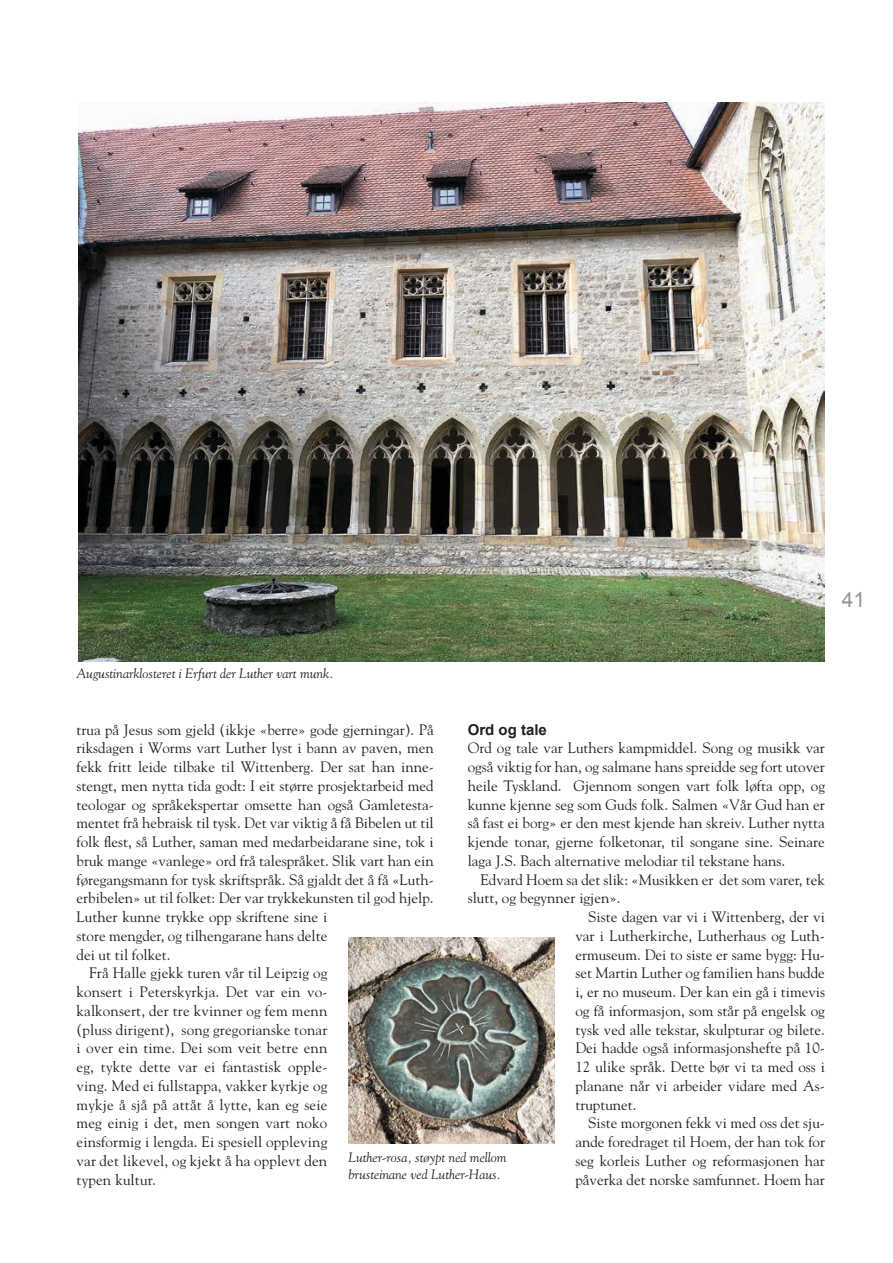
<style>
.page{position:relative;width:893px;height:1263px;background:#fff}
.page>*{position:absolute;margin:0;border:0;box-sizing:border-box;transform-origin:0 0}
.t1{font:21px "Arial";color:#949698}
.t2{font:15px/18.8px "Goudy";color:#231f20;text-align:justify}
.t3{font:700 15px "Arial";color:#231f20}
.t4{font:italic 13.5px/17.2px "Goudy";color:#231f20}
</style>
<div class="page">
<img style="left:78px;top:102px;width:747px;height:560px">
<img style="left:349px;top:938px;width:205px;height:205px">
<h1 class="t1" style="left:842px;top:586px;width:25px">41</h1>
<p class="t4" style="left:77px;top:665px;width:259px">Augustinarklosteret i Erfurt der Luther vart munk.</p>
<p class="t2" style="left:77px;top:719px;width:359px">trua på Jesus som gjeld (ikkje «berre» gode gjerningar). På</p>
<p class="t2" style="left:77px;top:738px;width:359px">riksdagen i Worms vart Luther lyst i bann av paven, men</p>
<p class="t2" style="left:77px;top:757px;width:359px">fekk fritt leide tilbake til Wittenberg. Der sat han inne-</p>
<p class="t2" style="left:77px;top:776px;width:359px">stengt, men nytta tida godt: I eit større prosjektarbeid med</p>
<p class="t2" style="left:77px;top:794px;width:359px">teologar og språkekspertar omsette han også Gamletesta-</p>
<p class="t2" style="left:77px;top:813px;width:359px">mentet frå hebraisk til tysk. Det var viktig å få Bibelen ut til</p>
<p class="t2" style="left:77px;top:832px;width:359px">folk flest, så Luther, saman med medarbeidarane sine, tok i</p>
<p class="t2" style="left:77px;top:851px;width:359px">bruk mange «vanlege» ord frå talespråket. Slik vart han ein</p>
<p class="t2" style="left:77px;top:869px;width:359px">føregangsmann for tysk skriftspråk. Så gjaldt det å få «Luth-</p>
<p class="t2" style="left:77px;top:888px;width:359px">erbibelen» ut til folket: Der var trykkekunsten til god hjelp.</p>
<p class="t2" style="left:77px;top:907px;width:252px">Luther kunne trykke opp skriftene sine i</p>
<p class="t2" style="left:77px;top:926px;width:252px">store mengder, og tilhengarane hans delte</p>
<p class="t2" style="left:77px;top:944px;width:96px">dei ut til folket.</p>
<p class="t2" style="left:89px;top:963px;width:240px">Frå Halle gjekk turen vår til Leipzig og</p>
<p class="t2" style="left:77px;top:982px;width:252px">konsert i Peterskyrkja. Det var ein vo-</p>
<p class="t2" style="left:77px;top:1001px;width:252px">kalkonsert, der tre kvinner og fem menn</p>
<p class="t2" style="left:77px;top:1019px;width:252px">(pluss dirigent), song gregorianske tonar</p>
<p class="t2" style="left:77px;top:1038px;width:252px">i over ein time. Dei som veit betre enn</p>
<p class="t2" style="left:77px;top:1057px;width:252px">eg, tykte dette var ei fantastisk opple-</p>
<p class="t2" style="left:77px;top:1076px;width:252px">ving. Med ei fullstappa, vakker kyrkje og</p>
<p class="t2" style="left:77px;top:1094px;width:252px">mykje å sjå på attåt å lytte, kan eg seie</p>
<p class="t2" style="left:77px;top:1113px;width:252px">meg einig i det, men songen vart noko</p>
<p class="t2" style="left:77px;top:1132px;width:252px">einsformig i lengda. Ei spesiell oppleving</p>
<p class="t2" style="left:77px;top:1151px;width:252px">var det likevel, og kjekt å ha opplevt den</p>
<p class="t2" style="left:77px;top:1169px;width:81px">typen kultur.</p>
<p class="t3" style="left:468px;top:719px;width:81px">Ord og tale</p>
<p class="t2" style="left:468px;top:738px;width:359px">Ord og tale var Luthers kampmiddel. Song og musikk var også viktig for han, og salmane hans spreidde seg fort utover heile Tyskland. Gjennom songen vart folk løfta opp, og kunne kjenne seg som Guds folk. Salmen «Vår Gud han er så fast ei borg» er den mest kjende han skreiv. Luther nytta kjende tonar, gjerne folketonar, til songane sine. Seinare laga J.S. Bach alternative melodiar til tekstane hans.</p>
<p class="t2" style="left:480px;top:869px;width:346px">Edvard Hoem sa det slik: «Musikken er det som varer, tek</p>
<p class="t2" style="left:468px;top:888px;width:154px">slutt, og begynner igjen».</p>
<p class="t2" style="left:588px;top:907px;width:238px">Siste dagen var vi i Wittenberg, der vi</p>
<p class="t2" style="left:575px;top:926px;width:251px">var i Lutherkirche, Lutherhaus og Luth-</p>
<p class="t2" style="left:575px;top:944px;width:251px">ermuseum. Dei to siste er same bygg: Hu-</p>
<p class="t2" style="left:575px;top:963px;width:251px">set Martin Luther og familien hans budde</p>
<p class="t2" style="left:575px;top:982px;width:251px">i, er no museum. Der kan ein gå i timevis</p>
<p class="t2" style="left:575px;top:1001px;width:251px">og få informasjon, som står på engelsk og</p>
<p class="t2" style="left:575px;top:1019px;width:251px">tysk ved alle tekstar, skulpturar og bilete.</p>
<p class="t2" style="left:575px;top:1038px;width:251px">Dei hadde også informasjonshefte på 10-</p>
<p class="t2" style="left:575px;top:1057px;width:251px">12 ulike språk. Dette bør vi ta med oss i</p>
<p class="t2" style="left:575px;top:1076px;width:251px">planane når vi arbeider vidare med As-</p>
<p class="t2" style="left:575px;top:1094px;width:63px">truptunet.</p>
<p class="t2" style="left:588px;top:1113px;width:238px">Siste morgonen fekk vi med oss det sju-</p>
<p class="t2" style="left:575px;top:1132px;width:251px">ande foredraget til Hoem, der han tok for</p>
<p class="t2" style="left:575px;top:1151px;width:251px">seg korleis Luther og reformasjonen har</p>
<p class="t2" style="left:575px;top:1169px;width:251px">påverka det norske samfunnet. Hoem har</p>
<p class="t4" style="left:349px;top:1148px;width:160px">Luther-rosa, støypt ned mellom brusteinane ved Luther-Haus.</p>
</div>
